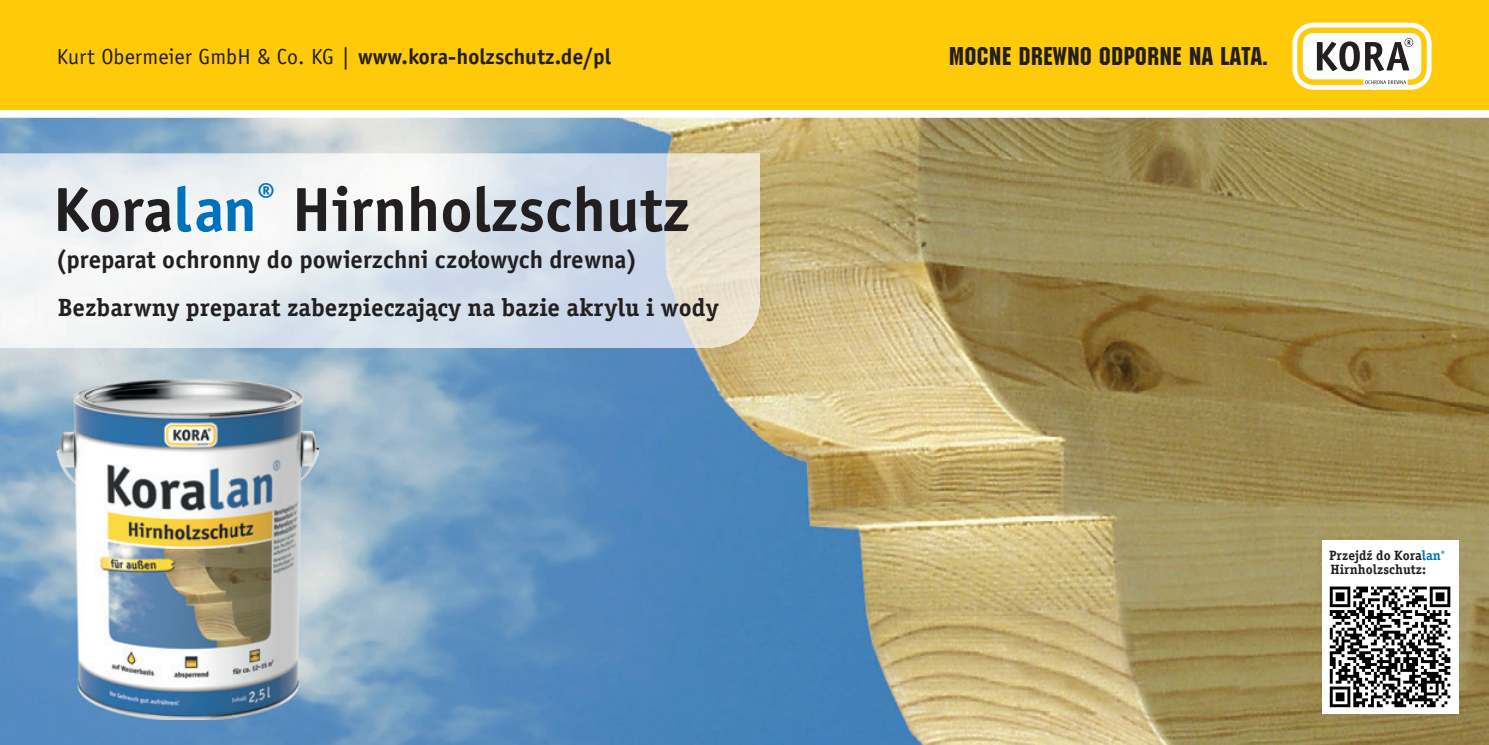
<style>
.page{position:relative;width:1489px;height:745px;background:#fff}
.page>*{position:absolute;margin:0;border:0;box-sizing:border-box;transform-origin:0 0}
.t1{font:62.5px "Officina Sans Bold ITC";color:#231f20}
.t2{font:26.75px "Machine ITCTT";letter-spacing:.025em;color:#231f20}
.t3{font:25px "Officina Serif Bold ITC";color:#231f20}
.t4{font:25px "Officina Sans Bold ITC";color:#231f20}
.t5{font:700 22.5px "Officina Sans";letter-spacing:.005em;color:#231f20}
.t6{font:13.5px/13.5px "Officina Serif Bold ITC";color:#231f20}
.s1{font-weight:400}
.s2{color:#0072bc}
</style>
<div class="page">
<img style="left:0;top:118px;width:1488px;height:626px">
<div style="left:0;top:0;width:1488px;height:109px;background:#feca0a"></div>
<div style="left:1292px;top:23px;width:139px;height:67px;border:10px solid #fff;border-radius:16px"></div>
<svg style="left:1297px;top:27px;width:129px;height:58px"></svg>
<img style="left:57px;top:378px;width:262px;height:341px">
<div style="left:1321px;top:539px;width:136px;height:173px;background:#fff"></div>
<svg style="left:1329px;top:586px;width:122px;height:122px"></svg>
<svg style="left:1329px;top:586px;width:121px;height:120px"></svg>
<img style="left:0;top:153px;width:760px;height:194px">
<p class="t5" style="left:57px;top:43px;width:555px"><span class="s1">Kurt Obermeier GmbH &amp; Co. KG |</span> www.kora-holzschutz.de/pl</p>
<p class="t2" style="left:949px;top:41px;width:320px">MOCNE DREWNO ODPORNE NA LATA.</p>
<h1 class="t1" style="left:53px;top:171px;width:638px">Kora<span class="s2">lan</span><sup>®</sup> Hirnholzschutz</h1>
<p class="t4" style="left:55px;top:244px;width:583px">(preparat ochronny do powierzchni czołowych drewna)</p>
<p class="t3" style="left:58px;top:291px;width:662px">Bezbarwny preparat zabezpieczający na bazie akrylu i wody</p>
<p class="t6" style="left:1328px;top:548px;width:117px">Przejdź do Kora<span class="s2">lan</span><sup>®<br></sup>Hirnholzschutz:</p>
</div>
